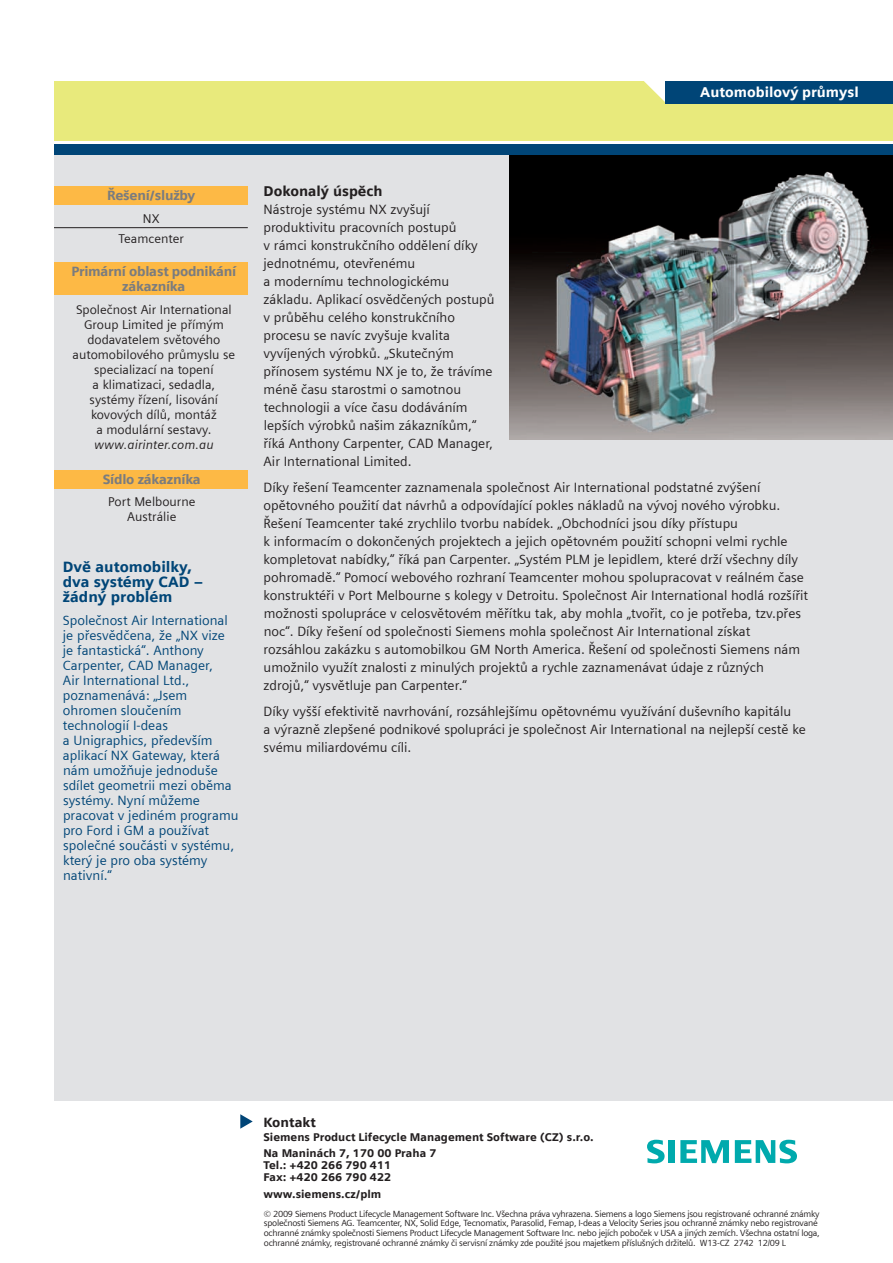
<style>
.page{position:relative;width:893px;height:1263px;background:#fff}
.page>*{position:absolute;margin:0;border:0;box-sizing:border-box;transform-origin:0 0}
.t1{font:900 15px/15px "Siemens Sans";color:#004577}
.t2{font:900 14.25px "Siemens Sans";color:#fff}
.t3{font:900 14.25px "Siemens Sans";color:#231f20}
.t4{font:13.5px/18px "Siemens Sans";color:#231f20}
.t5{font:13.5px/15px "Siemens Sans";color:#004577}
.t6{font:900 13.5px/15px "Siemens Sans";letter-spacing:-.02em;color:#7a7c7f;text-align:center}
.t7{font:900 13.5px "Siemens Sans";color:#231f20}
.t8{font:12.75px/15px "Siemens Sans";color:#231f20;text-align:center}
.t9{font:italic 12.75px "Siemens Sans";color:#231f20}
.t10{font:900 11.25px/16.4px "Siemens Sans";color:#231f20}
.t11{font:9px/9.8px "Siemens Sans";letter-spacing:-.03em;color:#231f20}
</style>
<div class="page">
<div style="left:54px;top:153px;width:839px;height:947px;background:#e1e2e4"></div>
<div style="left:54px;top:81px;width:839px;height:61px;background:#e8ea7c"></div>
<svg style="left:644px;top:81px;width:22px;height:22px"></svg>
<div style="left:666px;top:81px;width:227px;height:22px;background:#004577"></div>
<div style="left:54px;top:186px;width:194px;height:19px;background:#fdb945"></div>
<div style="left:54px;top:262px;width:194px;height:32px;background:#fdb945"></div>
<div style="left:54px;top:470px;width:194px;height:19px;background:#fdb945"></div>
<hr style="left:53px;top:141px;width:840px;height:3px;background:#fff">
<img style="left:509px;top:155px;width:384px;height:284px">
<div style="left:54px;top:144px;width:839px;height:11px;background:#004577"></div>
<svg style="left:240px;top:1114px;width:13px;height:15px"></svg>
<hr style="left:54px;top:227px;width:194px;height:1px;background:#231f20">
<svg style="left:647px;top:1140px;width:18px;height:23px"></svg>
<div style="left:668px;top:1140px;width:7px;height:23px;background:#00aaad"></div>
<svg style="left:680px;top:1140px;width:49px;height:23px"></svg>
<svg style="left:735px;top:1140px;width:62px;height:23px"></svg>
<p class="t2" style="left:700px;top:84px;width:160px">Automobilový průmysl</p>
<p class="t6" style="left:107px;top:188px;width:90px">Řešení/služby</p>
<p class="t8" style="left:118px;top:208px;width:67px;line-height:20.4px">NX<br>Teamcenter</p>
<p class="t6" style="left:71px;top:264px;width:166px">Primární oblast podnikání zákazníka</p>
<p class="t8" style="left:73px;top:302px;width:164px">Společnost Air International<br>Group Limited je přímým dodavatelem světového automobilového průmyslu se specializací na topení<br>a klimatizaci, sedadla, systémy řízení, lisování kovových dílů, montáž<br>a modulární sestavy.</p>
<p class="t9" style="left:94px;top:437px;width:121px">www.airinter.com.au</p>
<p class="t6" style="left:103px;top:472px;width:100px">Sídlo zákazníka</p>
<p class="t8" style="left:108px;top:495px;width:89px">Port Melbourne<br>Austrálie</p>
<p class="t1" style="left:63px;top:560px;width:142px">Dvě automobilky, dva systémy CAD – žádný problém</p>
<p class="t5" style="left:63px;top:613px;width:177px">Společnost Air International je přesvědčena, že „NX vize je fantastická“. Anthony<br>Carpenter, CAD Manager,<br>Air International Ltd., poznamenává: „Jsem ohromen sloučením technologií I-deas<br>a Unigraphics, především aplikací NX Gateway, která nám umožňuje jednoduše sdílet geometrii mezi oběma systémy. Nyní můžeme pracovat v jediném programu pro Ford i GM a používat společné součásti v systému, který je pro oba systémy nativní.“</p>
<p class="t3" style="left:264px;top:182px;width:121px">Dokonalý úspěch</p>
<p class="t4" style="left:264px;top:200px;width:232px">Nástroje systému NX zvyšují produktivitu pracovních postupů<br>v rámci konstrukčního oddělení díky jednotnému, otevřenému<br>a modernímu technologickému základu. Aplikací osvědčených postupů v průběhu celého konstrukčního procesu se navíc zvyšuje kvalita vyvíjených výrobků. „Skutečným přínosem systému NX je to, že trávíme méně času starostmi o samotnou technologii a více času dodáváním lepších výrobků našim zákazníkům,“ říká Anthony Carpenter, CAD Manager, Air International Limited.</p>
<p class="t4" style="left:264px;top:478px;width:546px">Díky řešení Teamcenter zaznamenala společnost Air International podstatné zvýšení opětovného použití dat návrhů a odpovídající pokles nákladů na vývoj nového výrobku.<br>Řešení Teamcenter také zrychlilo tvorbu nabídek. „Obchodníci jsou díky přístupu<br>k informacím o dokončených projektech a jejich opětovném použití schopni velmi rychle kompletovat nabídky,“ říká pan Carpenter. „Systém PLM je lepidlem, které drží všechny díly pohromadě.“ Pomocí webového rozhraní Teamcenter mohou spolupracovat v reálném čase konstruktéři v Port Melbourne s kolegy v Detroitu. Společnost Air International hodlá rozšířit možnosti spolupráce v celosvětovém měřítku tak, aby mohla „tvořit, co je potřeba, tzv.přes noc“. Díky řešení od společnosti Siemens mohla společnost Air International získat rozsáhlou zakázku s automobilkou GM North America. Řešení od společnosti Siemens nám umožnilo využít znalosti z minulých projektů a rychle zaznamenávat údaje z různých zdrojů,“ vysvětluje pan Carpenter.“</p>
<p class="t4" style="left:264px;top:702px;width:544px">Díky vyšší efektivitě navrhování, rozsáhlejšímu opětovnému využívání duševního kapitálu<br>a výrazně zlepšené podnikové spolupráci je společnost Air International na nejlepší cestě ke svému miliardovému cíli.</p>
<p class="t7" style="left:263px;top:1114px;width:54px">Kontakt</p>
<p class="t10" style="left:263px;top:1129px;width:332px">Siemens Product Lifecycle Management Software (CZ) s.r.o.<br>Na Maninách 7, 170 00 Praha 7</p>
<p class="t10" style="left:263px;top:1159px;width:129px;line-height:12px">Tel.: +420 266 790 411<br>Fax: +420 266 790 422</p>
<p class="t10" style="left:263px;top:1185px;width:119px">www.siemens.cz/plm</p>
<p class="t11" style="left:264px;top:1208px;width:558px">© 2009 Siemens Product Lifecycle Management Software Inc. Všechna práva vyhrazena. Siemens a logo Siemens jsou registrované ochranné známky společnosti Siemens AG. Teamcenter, NX, Solid Edge, Tecnomatix, Parasolid, Femap, I-deas a Velocity Series jsou ochranné známky nebo registrované ochranné známky společnosti Siemens Product Lifecycle Management Software Inc. nebo jejích poboček v USA a jiných zemích. Všechna ostatní loga, ochranné známky, registrované ochranné známky či servisní známky zde použité jsou majetkem příslušných držitelů. W13-CZ 2742 12/09 L</p>
</div>
